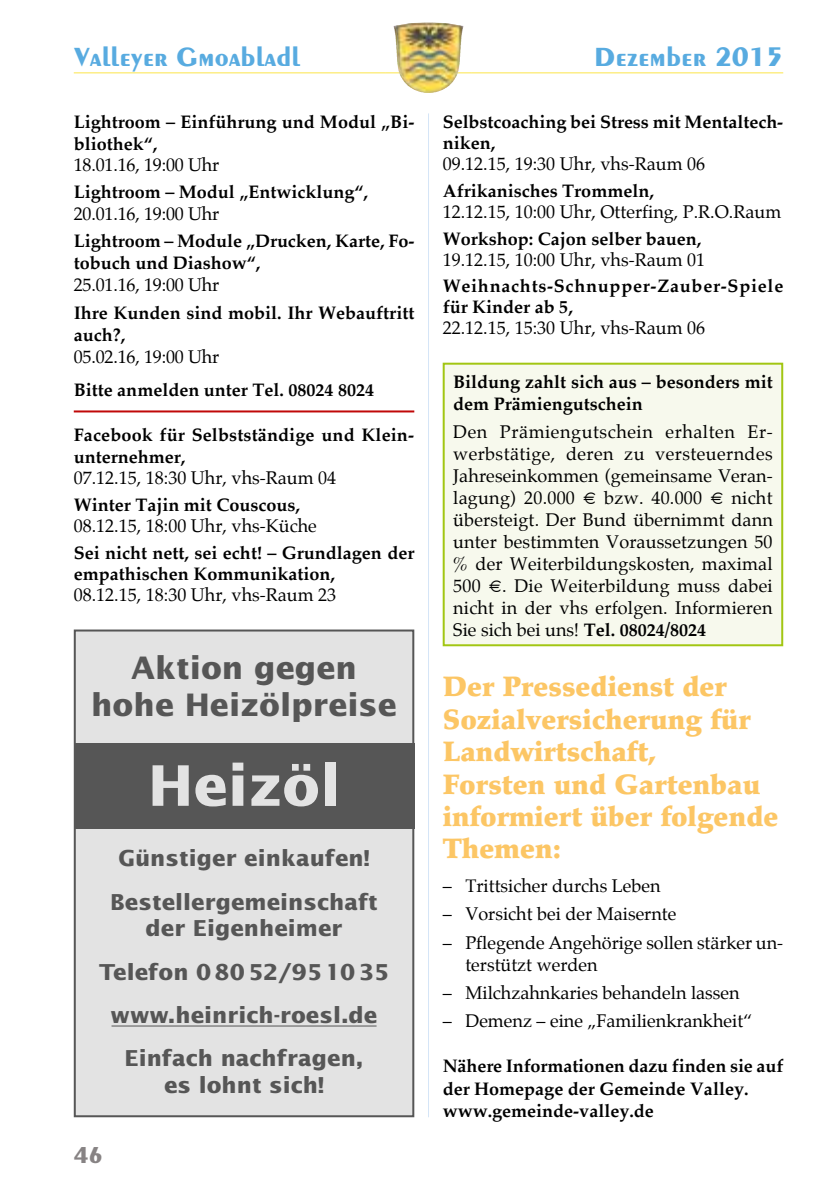
<style>
.page{position:relative;width:840px;height:1191px;background:#fff}
.page>*{position:absolute;margin:0;border:0;box-sizing:border-box;transform-origin:0 0}
.t1{font:700 56px "Lucida Sans";color:#e3e3e3}
.t2{font:700 31px/37.2px "Lucida Sans";color:#565656;text-align:center}
.t3{font:900 28px/32.4px "Palatino";color:#fcc665}
.t4{font:700 28px "Peignot";color:#58abe0}
.t5{font:700 24px "Peignot";color:#878384}
.t6{font:700 22px/43.4px "Lucida Sans";color:#565656;text-align:center}
.t7{font:18px/22px "Palatino";color:#000}
.t8{font:700 18px/22px "Palatino";color:#000}
.t9{font:700 18px/21px "Palatino";letter-spacing:.04em;color:#000}
.s1{font-weight:700}
</style>
<div class="page">
<hr style="left:74px;top:72px;width:708px;height:2px;background:#fdee86">
<hr style="left:428px;top:113px;width:1px;height:1004px;background:#d5e5f7">
<img style="left:393px;top:25px;width:68px;height:49px">
<img style="left:395px;top:22px;width:64px;height:71px">
<div style="left:443px;top:364px;width:338px;height:281px;background:#f7f9ed"></div>
<div style="left:442px;top:363px;width:340px;height:283px;border:2px solid #a2c613"></div>
<hr style="left:74px;top:410px;width:340px;height:2px;background:#c00808">
<div style="left:75px;top:630px;width:338px;height:486px;background:#e3e3e3"></div>
<div style="left:74px;top:629px;width:340px;height:488px;border:2px solid #565656"></div>
<div style="left:74px;top:743px;width:340px;height:85px;background:#565656"></div>
<hr style="left:111px;top:1025px;width:265px;height:1px;background:#565656">
<h3 class="t4" style="left:74px;top:41px;width:228px">Valleyer Gmoabladl</h3>
<h3 class="t4" style="left:593px;top:41px;width:190px">Dezember 2015</h3>
<p class="t8" style="left:74px;top:111px;width:342px;line-height:21.4px">Lightroom – Einführung und Modul „Bi&shy;bliothek“,</p>
<p class="t7" style="left:74px;top:154px;width:147px">18.01.16, 19:00 Uhr</p>
<p class="t8" style="left:74px;top:181px;width:295px">Lightroom – Modul „Entwicklung“,</p>
<p class="t7" style="left:74px;top:202px;width:147px">20.01.16, 19:00 Uhr</p>
<p class="t8" style="left:74px;top:230px;width:342px">Lightroom – Module „Drucken, Karte, Fo&shy;tobuch und Diashow“,</p>
<p class="t7" style="left:74px;top:274px;width:147px">25.01.16, 19:00 Uhr</p>
<p class="t8" style="left:74px;top:301px;width:342px">Ihre Kunden sind mobil. Ihr Webauftritt auch?,</p>
<p class="t7" style="left:74px;top:346px;width:147px">05.02.16, 19:00 Uhr</p>
<p class="t8" style="left:74px;top:379px;width:301px">Bitte anmelden unter Tel. 08024 8024</p>
<p class="t8" style="left:74px;top:424px;width:341px;line-height:21.2px">Facebook für Selbstständige und Klein&shy;unternehmer,</p>
<p class="t7" style="left:74px;top:466px;width:264px">07.12.15, 18:30 Uhr, vhs-Raum 04</p>
<p class="t8" style="left:74px;top:493px;width:227px">Winter Tajin mit Couscous,</p>
<p class="t7" style="left:74px;top:515px;width:244px">08.12.15, 18:00 Uhr, vhs-Küche</p>
<p class="t8" style="left:74px;top:541px;width:342px;line-height:21.2px">Sei nicht nett, sei echt! – Grundlagen der empathischen Kommunikation,</p>
<p class="t7" style="left:74px;top:584px;width:264px">08.12.15, 18:30 Uhr, vhs-Raum 23</p>
<h2 class="t2" style="left:91px;top:648px;width:307px">Aktion gegen hohe Heizölpreise</h2>
<h1 class="t1" style="left:148px;top:752px;width:194px">Heizöl</h1>
<p class="t6" style="left:110px;top:836px;width:269px">Günstiger einkaufen!<br>Bestellergemeinschaft</p>
<p class="t6" style="left:99px;top:906px;width:291px">der Eigenheimer<br>Telefon 08052/951035 www.heinrich-roesl.de<br>Einfach nachfragen,</p>
<p class="t6" style="left:164px;top:1062px;width:161px">es lohnt sich!</p>
<h3 class="t5" style="left:74px;top:1141px;width:31px">46</h3>
<p class="t8" style="left:442px;top:111px;width:342px;line-height:21px">Selbstcoaching bei Stress mit Mentaltech&shy;niken,</p>
<p class="t7" style="left:442px;top:153px;width:264px">09.12.15, 19:30 Uhr, vhs-Raum 06</p>
<p class="t8" style="left:442px;top:179px;width:212px">Afrikanisches Trommeln,</p>
<p class="t7" style="left:442px;top:201px;width:340px">12.12.15, 10:00 Uhr, Otterfing, P.R.O.Raum</p>
<p class="t8" style="left:442px;top:227px;width:260px">Workshop: Cajon selber bauen,</p>
<p class="t7" style="left:442px;top:248px;width:264px">19.12.15, 10:00 Uhr, vhs-Raum 01</p>
<p class="t9" style="left:442px;top:275px;width:342px">Weihnachts-Schnupper-Zauber-Spiele für Kinder ab 5,</p>
<p class="t7" style="left:442px;top:317px;width:264px">22.12.15, 15:30 Uhr, vhs-Raum 06</p>
<p class="t8" style="left:453px;top:370px;width:321px">Bildung zahlt sich aus – besonders mit dem Prämiengutschein</p>
<p class="t7" style="left:453px;top:420px;width:321px;text-align:justify">Den Prämiengutschein erhalten Er&shy;werbstätige, deren zu versteuerndes Jahreseinkommen (gemeinsame Veran&shy;lagung) 20.000 € bzw. 40.000 € nicht übersteigt. Der Bund übernimmt dann unter bestimmten Voraussetzungen 50 % der Weiterbildungskosten, maximal 500 €. Die Weiterbildung muss dabei nicht in der vhs erfolgen. Informieren Sie sich bei uns! <span class="s1">Tel. 08024/8024</span></p>
<h3 class="t3" style="left:442px;top:671px;width:337px">Der Pressedienst der<br>Sozialversicherung für<br>Landwirtschaft,<br>Forsten und Gartenbau informiert über folgende<br>Themen:</h3>
<p class="t7" style="left:442px;top:875px;width:219px">– Trittsicher durchs Leben</p>
<p class="t7" style="left:442px;top:903px;width:235px">– Vorsicht bei der Maisernte</p>
<p class="t7" style="left:465px;top:931px;width:319px;text-indent:-23px">– Pflegende Angehörige sollen stärker un&shy;terstützt werden</p>
<p class="t7" style="left:442px;top:982px;width:298px">– Milchzahnkaries behandeln lassen</p>
<p class="t7" style="left:442px;top:1010px;width:311px">– Demenz – eine „Familienkrankheit“</p>
<p class="t8" style="left:442px;top:1054px;width:342px">Nähere Informationen dazu finden sie auf der Homepage der Gemeinde Valley. www.gemeinde-valley.de</p>
</div>
